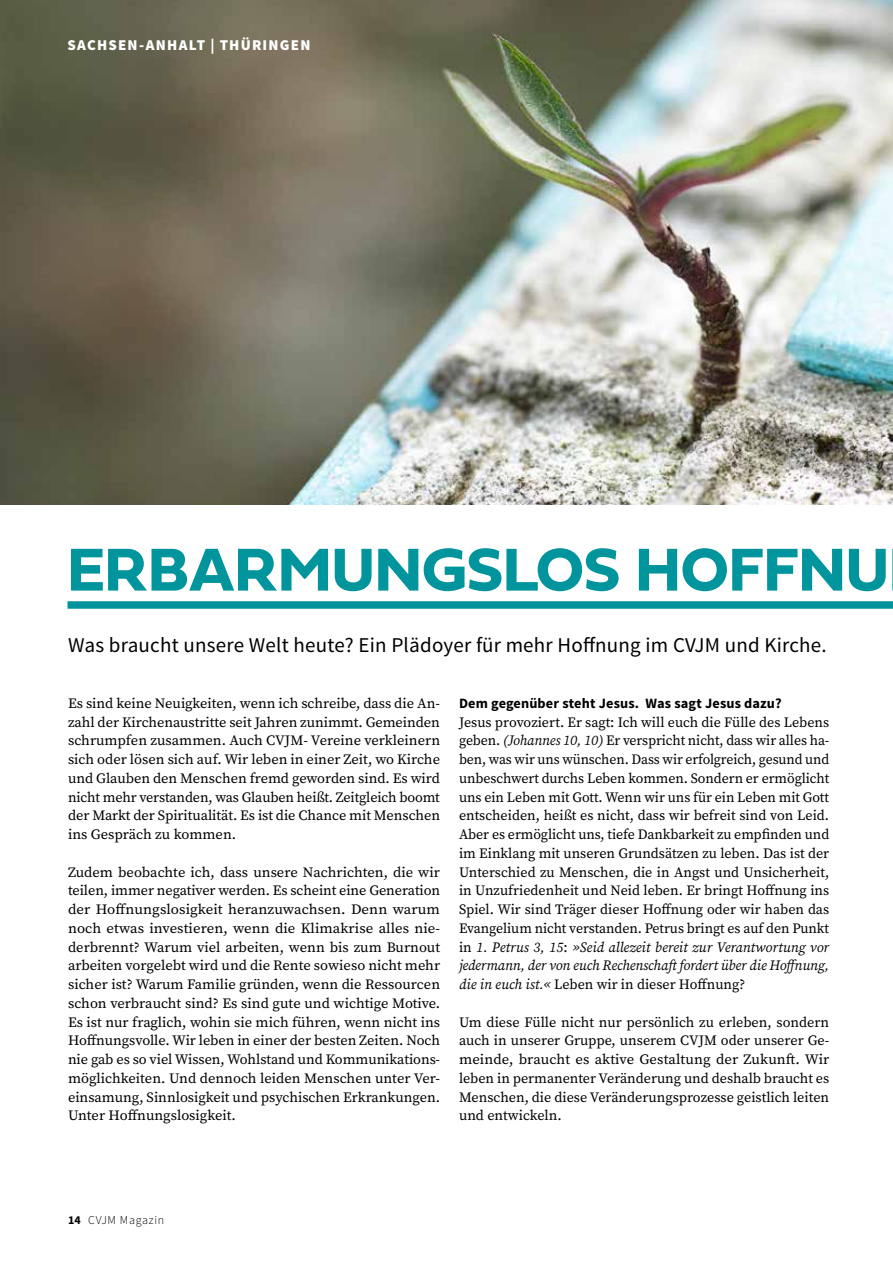
<style>
.page{position:relative;width:893px;height:1263px;background:#fff}
.page>*{position:absolute;margin:0;border:0;box-sizing:border-box;transform-origin:0 0}
.t1{font:63px "Fieldwork Geo Bold";color:#00949c}
.t2{font:21px "Source Sans Pro";letter-spacing:.01em;color:#000}
.t3{font:900 15px "Source Sans Pro";letter-spacing:.08em;color:#fff}
.t4{font:14.25px/18.8px "Source Serif Pro";color:#000;text-align:justify}
.t5{font:700 14.25px "Source Sans Pro";letter-spacing:.01em;color:#000}
.t6{font:300 12px "Source Sans Pro";letter-spacing:.06em;color:#000}
.s1{font-style:italic}
.s2{font-weight:700}
</style>
<div class="page">
<img style="left:0;top:0;width:893px;height:505px">
<div style="left:68px;top:601px;width:825px;height:8px;background:#00949c"></div>
<p class="t3" style="left:68px;top:34px;width:244px">SACHSEN-ANHALT | THÜRINGEN</p>
<h1 class="t1" style="left:68px;top:520px;width:823px">ERBARMUNGSLOS HOFFNU</h1>
<h2 class="t2" style="left:68px;top:631px;width:760px">Was braucht unsere Welt heute? Ein Plädoyer für mehr Hoffnung im CVJM und Kirche.</h2>
<p class="t4" style="left:68px;top:694px;width:374px">Es sind keine Neuigkeiten, wenn ich schreibe, dass die An&shy;zahl der Kirchenaustritte seit Jahren zunimmt. Gemeinden schrumpfen zusammen. Auch CVJM- Vereine verkleinern sich oder lösen sich auf. Wir leben in einer Zeit, wo Kirche und Glauben den Menschen fremd geworden sind. Es wird nicht mehr verstanden, was Glauben heißt. Zeitgleich boomt der Markt der Spiritualität. Es ist die Chance mit Menschen ins Gespräch zu kommen.</p>
<p class="t4" style="left:68px;top:862px;width:374px">Zudem beobachte ich, dass unsere Nachrichten, die wir teilen, immer negativer werden. Es scheint eine Generation der Hoffnungslosigkeit heranzuwachsen. Denn warum noch etwas investieren, wenn die Klimakrise alles nie&shy;derbrennt? Warum viel arbeiten, wenn bis zum Burnout arbeiten vorgelebt wird und die Rente sowieso nicht mehr sicher ist? Warum Familie gründen, wenn die Ressourcen schon verbraucht sind? Es sind gute und wichtige Motive.<br>Es ist nur fraglich, wohin sie mich führen, wenn nicht ins Hoffnungsvolle. Wir leben in einer der besten Zeiten. Noch nie gab es so viel Wissen, Wohlstand und Kommunikations&shy;möglichkeiten. Und dennoch leiden Menschen unter Ver&shy;einsamung, Sinnlosigkeit und psychischen Erkrankungen.<br>Unter Hoffnungslosigkeit.</p>
<p class="t5" style="left:459px;top:694px;width:324px">Dem gegenüber steht Jesus. Was sagt Jesus dazu?</p>
<p class="t4" style="left:459px;top:712px;width:372px">Jesus provoziert. Er sagt: Ich will euch die Fülle des Lebens geben. <span class="s1">(Johannes 10, 10)</span> Er verspricht nicht, dass wir alles ha&shy;ben, was wir uns wünschen. Dass wir erfolgreich, gesund und unbeschwert durchs Leben kommen. Sondern er ermöglicht uns ein Leben mit Gott. Wenn wir uns für ein Leben mit Gott entscheiden, heißt es nicht, dass wir befreit sind von Leid.<br>Aber es ermöglicht uns, tiefe Dankbarkeit zu empfinden und im Einklang mit unseren Grundsätzen zu leben. Das ist der Unterschied zu Menschen, die in Angst und Unsicherheit, in Unzufriedenheit und Neid leben. Er bringt Hoffnung ins Spiel. Wir sind Träger dieser Hoffnung oder wir haben das Evangelium nicht verstanden. Petrus bringt es auf den Punkt in <span class="s1">1. Petrus 3, 15</span>: <span class="s1">»Seid allezeit bereit zur Verantwortung vor jedermann, der von euch Rechenschaft fordert über die Hoffnung, die in euch ist.«</span> Leben wir in dieser Hoffnung?</p>
<p class="t4" style="left:459px;top:1012px;width:372px">Um diese Fülle nicht nur persönlich zu erleben, sondern auch in unserer Gruppe, unserem CVJM oder unserer Ge&shy;meinde, braucht es aktive Gestaltung der Zukunft. Wir leben in permanenter Veränderung und deshalb braucht es Menschen, die diese Veränderungsprozesse geistlich leiten und entwickeln.</p>
<p class="t6" style="left:68px;top:1213px;width:98px"><span class="s2">14</span> CVJM Magazin</p>
</div>
